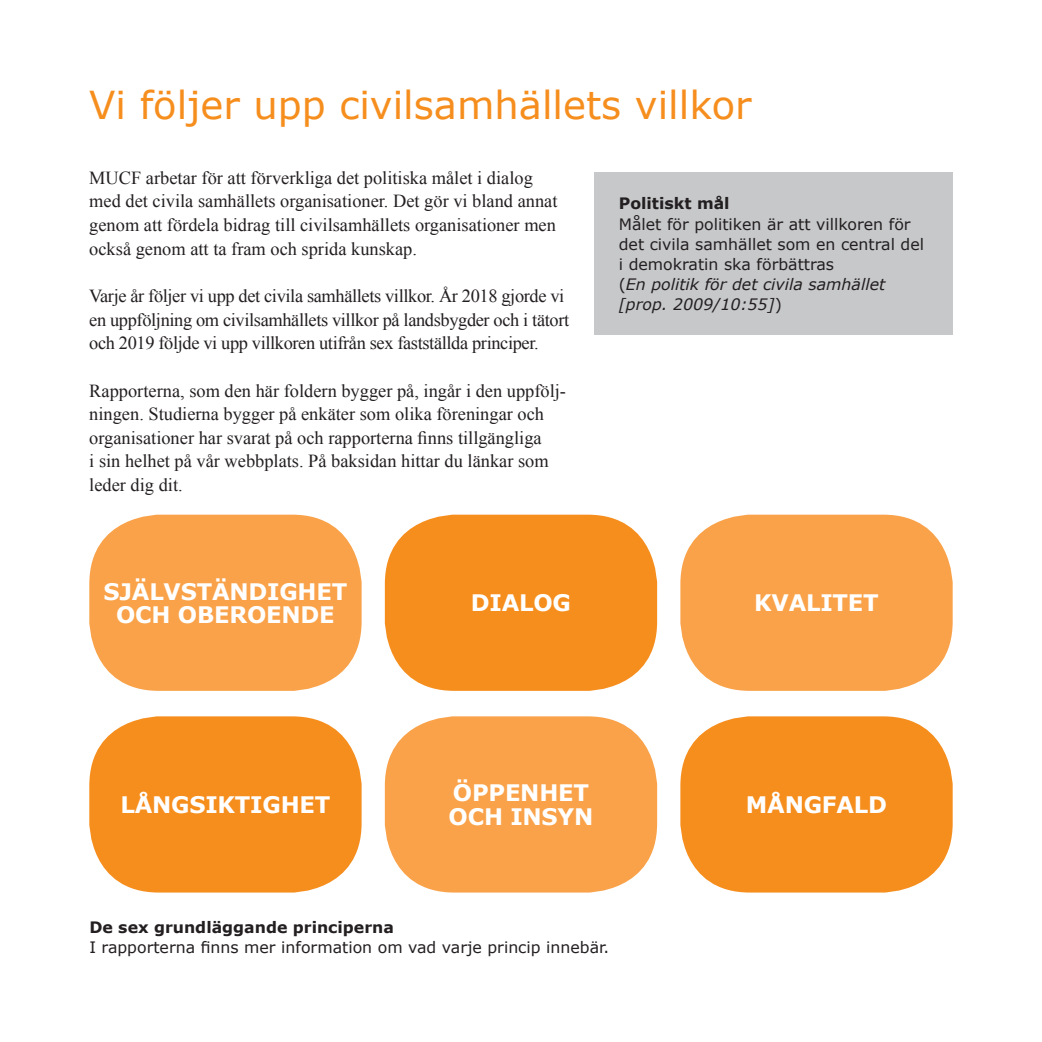
<style>
.page{position:relative;width:1042px;height:1042px;background:#fff}
.page>*{position:absolute;margin:0;border:0;box-sizing:border-box;transform-origin:0 0}
.RUBRIK_2{font:38.5px "Verdana";color:#f68e1e}
.BRÖD{font:700 22.75px/23.6px "Verdana";letter-spacing:-.01em;color:#fff;text-align:center}
.BRÖD-2{font:18.38px/23.6px "Times New Roman";color:#231f20}
.BRÖD-3{font:18.38px/23.6px "Times New Roman";letter-spacing:-.02em;color:#231f20}
.BRÖD-4{font:15.75px/20.1px "Verdana";color:#231f20}
.BRÖD-5{font:700 15.75px "Verdana";color:#231f20}
.BRÖD-6{font:italic 15.75px "Verdana";color:#231f20}
.s1{font-style:italic}
.s2{font-style:normal}
</style>
<div class="page">
<div style="left:594px;top:173px;width:358px;height:162px;background:#c7c8ca"></div>
<div style="left:89px;top:515px;width:273px;height:176px;background:#f9a249;border-radius:69px"></div>
<div style="left:89px;top:716px;width:273px;height:176px;background:#f68e1e;border-radius:69px"></div>
<div style="left:385px;top:515px;width:272px;height:176px;background:#f68e1e;border-radius:69px"></div>
<div style="left:385px;top:716px;width:272px;height:176px;background:#f9a249;border-radius:69px"></div>
<div style="left:680px;top:515px;width:272px;height:176px;background:#f9a249;border-radius:69px"></div>
<div style="left:680px;top:716px;width:272px;height:176px;background:#f68e1e;border-radius:69px"></div>
<p class="RUBRIK_2" style="left:89px;top:80px;width:664px">Vi följer upp civilsamhällets villkor</p>
<p class="BRÖD-2" style="left:89px;top:166px;width:470px">MUCF arbetar för att förverkliga det politiska målet i dialog med det civila samhällets organisationer. Det gör vi bland annat genom att fördela bidrag till civilsamhällets organisationer men också genom att ta fram och sprida kunskap.</p>
<p class="BRÖD-3" style="left:89px;top:284px;width:481px">Varje år följer vi upp det civila samhällets villkor. År 2018 gjorde vi en uppföljning om civilsamhällets villkor på landsbygder och i tätort och 2019 följde vi upp villkoren utifrån sex fastställda principer.</p>
<p class="BRÖD-2" style="left:89px;top:378px;width:478px">Rapporterna, som den här foldern bygger på, ingår i den uppfölj&shy;ningen. Studierna bygger på enkäter som olika föreningar och organisationer har svarat på och rapporterna finns tillgängliga<br>i sin helhet på vår webbplats. På baksidan hittar du länkar som leder dig dit.</p>
<p class="BRÖD-5" style="left:619px;top:193px;width:112px">Politiskt mål</p>
<p class="BRÖD-4" style="left:619px;top:214px;width:307px">Målet för politiken är att villkoren för det civila samhället som en central del i demokratin ska förbättras<br>(<span class="s1">En politik för det civila samhället</span></p>
<p class="BRÖD-6" style="left:619px;top:294px;width:165px">[prop. 2009/10:55]<span class="s2">)</span></p>
<p class="BRÖD" style="left:104px;top:580px;width:245px">SJÄLVSTÄNDIGHET<br>OCH OBEROENDE</p>
<p class="BRÖD" style="left:471px;top:591px;width:102px">DIALOG</p>
<p class="BRÖD" style="left:754px;top:591px;width:126px">KVALITET</p>
<p class="BRÖD" style="left:121px;top:793px;width:211px">LÅNGSIKTIGHET</p>
<p class="BRÖD" style="left:449px;top:781px;width:146px;text-align:left">ÖPPENHET<br>OCH INSYN</p>
<p class="BRÖD" style="left:746px;top:793px;width:143px">MÅNGFALD</p>
<p class="BRÖD-5" style="left:89px;top:916px;width:306px">De sex grundläggande principerna</p>
<p class="BRÖD-4" style="left:89px;top:937px;width:521px">I rapporterna finns mer information om vad varje princip innebär.</p>
</div>
